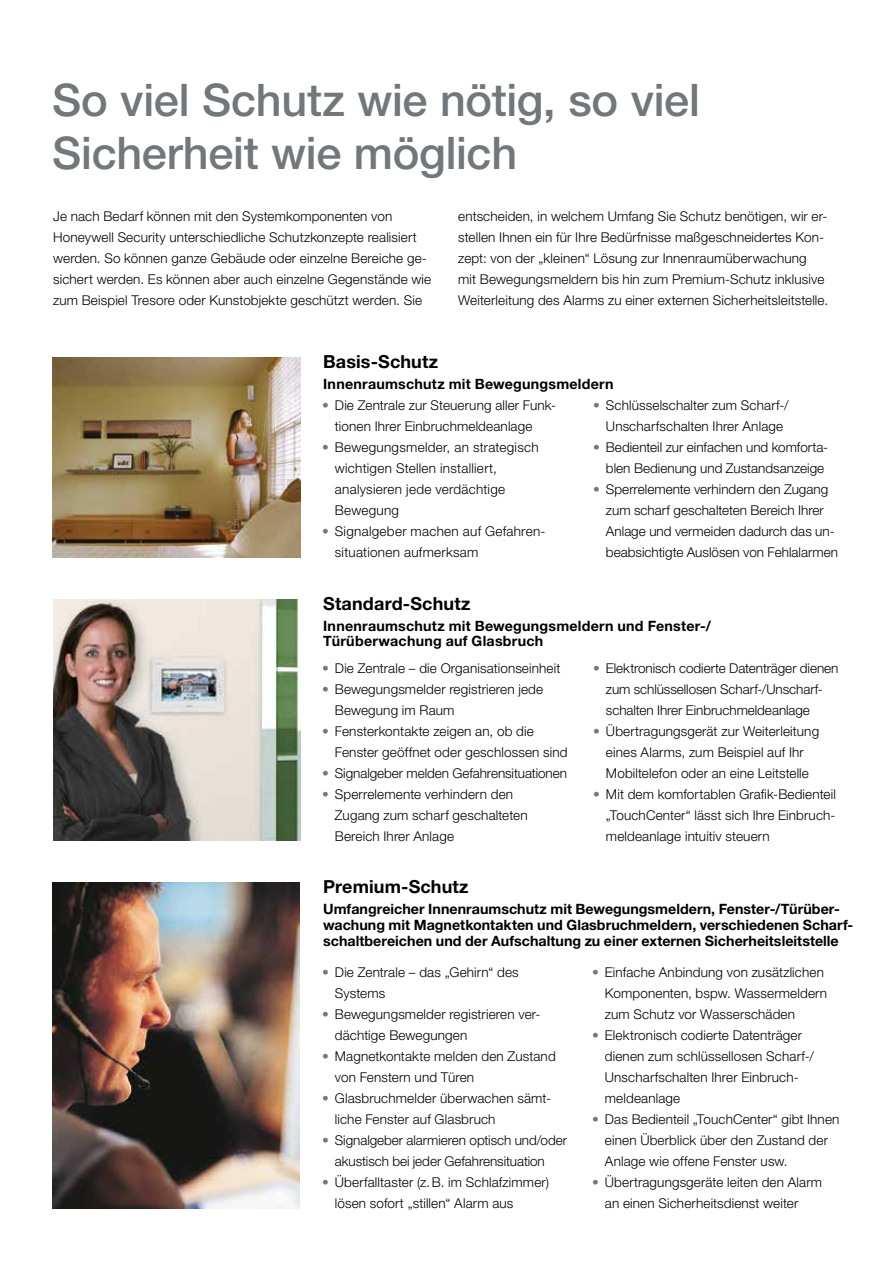
<style>
.page{position:relative;width:893px;height:1263px;background:#fff}
.page>*{position:absolute;margin:0;border:0;box-sizing:border-box;transform-origin:0 0}
.t1{font:500 45px/52.5px "Helvetica Neue Hon";letter-spacing:-.005em;color:#71777a}
.t2{font:700 18px "Helvetica Neue Hon";letter-spacing:.01em;color:#000}
.t3{font:700 14.25px/15.8px "Helvetica Neue Hon";letter-spacing:.005em;color:#000}
.t4{font:300 13.5px/21px "Helvetica Neue Hon";letter-spacing:.01em;color:#000}
.s1{font-weight:700;color:#71777a}
</style>
<div class="page">
<img style="left:53px;top:357px;width:248px;height:200px">
<img style="left:52px;top:883px;width:248px;height:325px">
<img style="left:53px;top:599px;width:248px;height:242px">
<h1 class="t1" style="left:52px;top:73px;width:649px">So viel Schutz wie nötig, so viel<br>Sicherheit wie möglich</h1>
<p class="t4" style="left:53px;top:206px;width:380px">Je nach Bedarf können mit den Systemkomponenten von Honeywell Security unterschiedliche Schutzkonzepte realisiert werden. So können ganze Gebäude oder einzelne Bereiche ge&shy;sichert werden. Es können aber auch einzelne Gegenstände wie zum Beispiel Tresore oder Kunstobjekte geschützt werden. Sie</p>
<p class="t4" style="left:458px;top:206px;width:372px">entscheiden, in welchem Umfang Sie Schutz benötigen, wir er&shy;stellen Ihnen ein für Ihre Bedürfnisse maßgeschneidertes Kon&shy;zept: von der „kleinen“ Lösung zur Innenraumüberwachung<br>mit Bewegungsmeldern bis hin zum Premium-Schutz inklusive Weiterleitung des Alarms zu einer externen Sicherheitsleitstelle.</p>
<h2 class="t2" style="left:323px;top:351px;width:116px">Basis-Schutz</h2>
<p class="t3" style="left:323px;top:376px;width:292px">Innenraumschutz mit Bewegungsmeldern</p>
<p class="t4" style="left:335px;top:395px;width:221px;text-indent:-13px"><span class="s1">•</span> Die Zentrale zur Steuerung aller Funk&shy;tionen Ihrer Einbruchmeldeanlage</p>
<p class="t4" style="left:335px;top:437px;width:205px;text-indent:-13px"><span class="s1">•</span> Bewegungsmelder, an strategisch wichtigen Stellen installiert, analysieren jede verdächtige<br>Bewegung</p>
<p class="t4" style="left:335px;top:521px;width:210px;text-indent:-13px"><span class="s1">•</span> Signalgeber machen auf Gefahren&shy;situationen aufmerksam</p>
<p class="t4" style="left:593px;top:395px;width:197px;text-align:center"><span class="s1">•</span> Schlüsselschalter zum Scharf-/<br>Unscharfschalten Ihrer Anlage</p>
<p class="t4" style="left:593px;top:437px;width:235px;text-align:right"><span class="s1">•</span> Bedienteil zur einfachen und komforta&shy;blen Bedienung und Zustandsanzeige</p>
<p class="t4" style="left:606px;top:479px;width:234px;text-indent:-13px"><span class="s1">•</span> Sperrelemente verhindern den Zugang zum scharf geschalteten Bereich Ihrer Anlage und vermeiden dadurch das un&shy;beabsichtigte Auslösen von Fehlalarmen</p>
<h2 class="t2" style="left:323px;top:592px;width:149px">Standard-Schutz</h2>
<p class="t3" style="left:323px;top:617px;width:390px">Innenraumschutz mit Bewegungsmeldern und Fenster-/<br>Türüberwachung auf Glasbruch</p>
<p class="t4" style="left:322px;top:657px;width:240px"><span class="s1">•</span> Die Zentrale – die Organisationseinheit</p>
<p class="t4" style="left:335px;top:678px;width:210px;text-indent:-13px"><span class="s1">•</span> Bewegungsmelder registrieren jede<br>Bewegung im Raum</p>
<p class="t4" style="left:335px;top:720px;width:234px;text-indent:-13px"><span class="s1">•</span> Fensterkontakte zeigen an, ob die<br>Fenster geöffnet oder geschlossen sind</p>
<p class="t4" style="left:322px;top:762px;width:246px"><span class="s1">•</span> Signalgeber melden Gefahrensituationen</p>
<p class="t4" style="left:335px;top:783px;width:194px;text-indent:-13px"><span class="s1">•</span> Sperrelemente verhindern den<br>Zugang zum scharf geschalteten<br>Bereich Ihrer Anlage</p>
<p class="t4" style="left:606px;top:657px;width:234px;text-indent:-13px"><span class="s1">•</span> Elektronisch codierte Datenträger dienen zum schlüssellosen Scharf-/Unscharf&shy;schalten Ihrer Einbruchmeldeanlage</p>
<p class="t4" style="left:593px;top:720px;width:227px;text-align:center"><span class="s1">•</span> Übertragungsgerät zur Weiterleitung eines Alarms, zum Beispiel auf Ihr<br>Mobiltelefon oder an eine Leitstelle</p>
<p class="t4" style="left:606px;top:783px;width:231px;text-align:justify;text-indent:-13px"><span class="s1">•</span> Mit dem komfortablen Grafik-Bedienteil „TouchCenter“ lässt sich Ihre Einbruch&shy;meldeanlage intuitiv steuern</p>
<h2 class="t2" style="left:323px;top:876px;width:147px">Premium-Schutz</h2>
<p class="t3" style="left:323px;top:901px;width:532px">Umfangreicher Innenraumschutz mit Bewegungsmeldern, Fenster-/Türüber&shy;wachung mit Magnetkontakten und Glasbruchmeldern, verschiedenen Scharf&shy;schaltbereichen und der Aufschaltung zu einer externen Sicherheitsleitstelle</p>
<p class="t4" style="left:335px;top:962px;width:185px;text-indent:-13px"><span class="s1">•</span> Die Zentrale – das „Gehirn“ des<br>Systems</p>
<p class="t4" style="left:335px;top:1004px;width:207px;text-indent:-13px"><span class="s1">•</span> Bewegungsmelder registrieren ver&shy;dächtige Bewegungen</p>
<p class="t4" style="left:335px;top:1046px;width:222px;text-indent:-13px"><span class="s1">•</span> Magnetkontakte melden den Zustand von Fenstern und Türen</p>
<p class="t4" style="left:335px;top:1088px;width:218px;text-indent:-13px"><span class="s1">•</span> Glasbruchmelder überwachen sämt&shy;liche Fenster auf Glasbruch</p>
<p class="t4" style="left:335px;top:1130px;width:234px;text-indent:-13px"><span class="s1">•</span> Signalgeber alarmieren optisch und/oder akustisch bei jeder Gefahrensituation</p>
<p class="t4" style="left:335px;top:1172px;width:216px;text-indent:-13px"><span class="s1">•</span> Überfalltaster (z.B. im Schlafzimmer) lösen sofort „stillen“ Alarm aus</p>
<p class="t4" style="left:605px;top:962px;width:224px;text-indent:-13px"><span class="s1">•</span> Einfache Anbindung von zusätzlichen<br>Komponenten, bspw. Wassermeldern zum Schutz vor Wasserschäden</p>
<p class="t4" style="left:605px;top:1025px;width:211px;text-indent:-13px"><span class="s1">•</span> Elektronisch codierte Datenträger dienen zum schlüssellosen Scharf-/<br>Unscharfschalten Ihrer Einbruch&shy;meldeanlage</p>
<p class="t4" style="left:605px;top:1109px;width:236px;text-indent:-13px"><span class="s1">•</span> Das Bedienteil „TouchCenter“ gibt Ihnen einen Überblick über den Zustand der<br>Anlage wie offene Fenster usw.</p>
<p class="t4" style="left:605px;top:1172px;width:219px;text-indent:-13px"><span class="s1">•</span> Übertragungsgeräte leiten den Alarm an einen Sicherheitsdienst weiter</p>
</div>
